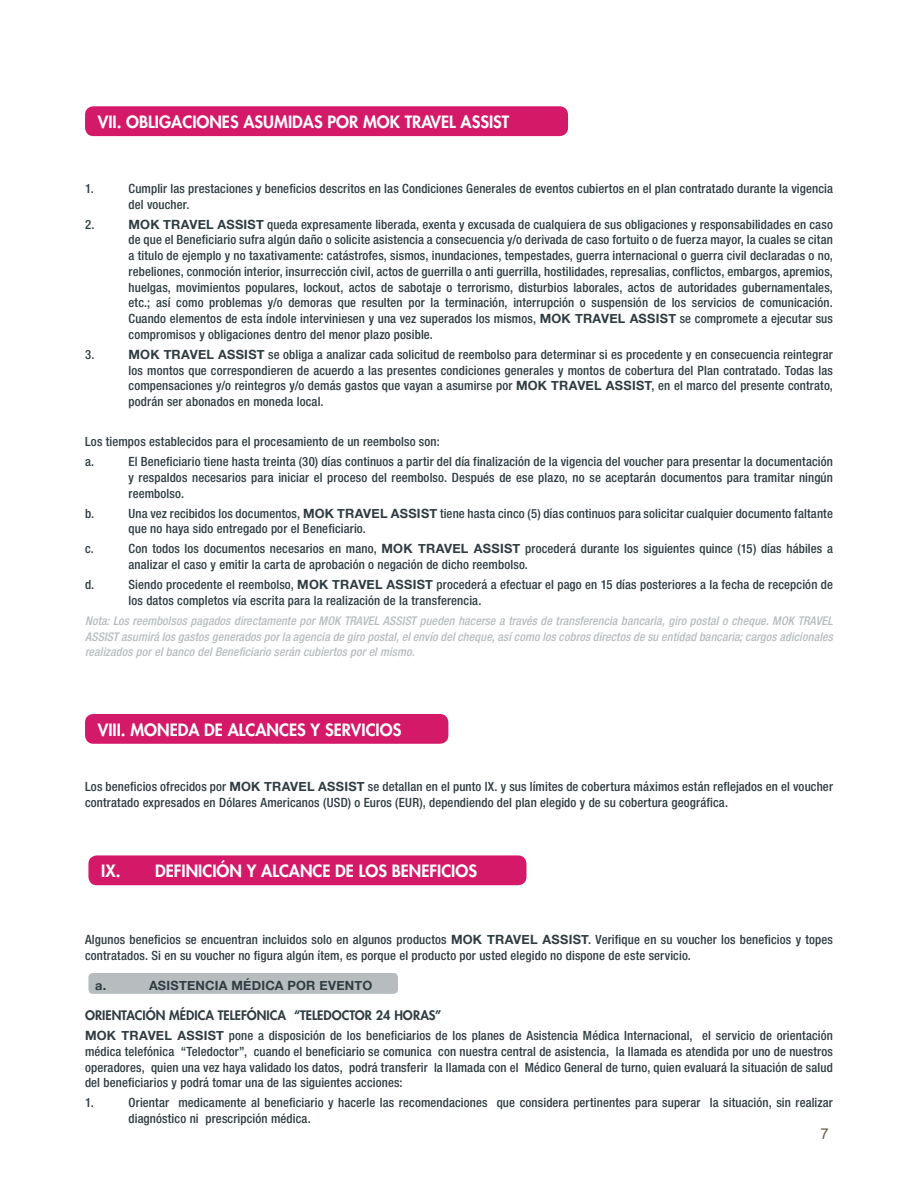
<style>
.page{position:relative;width:918px;height:1188px;background:#fff}
.page>*{position:absolute;margin:0;border:0;box-sizing:border-box;transform-origin:0 0}
.t1{font:800 16.5px "Futura LT";color:#fff}
.t2{font:15px "Arial";color:#69614e}
.t3{font:500 condensed 12.75px/15.8px "Helvetica Neue";letter-spacing:.01em;color:#2f3c41}
.t4{font:800 12.75px "Futura LT";color:#2f3c41}
.t5{font:700 12.75px "Helvetica Neue";letter-spacing:.015em;color:#2f3c41}
.t6{font:italic 500 condensed 12px/15.8px "Helvetica Neue";letter-spacing:.01em;color:#b7bdbf;text-align:justify}
.s1{font-weight:700;font-stretch:normal}
</style>
<div class="page">
<div style="left:85px;top:106px;width:483px;height:30px;background:#d41969;border-radius:9px"></div>
<div style="left:85px;top:714px;width:363px;height:30px;background:#d41969;border-radius:9px"></div>
<div style="left:88px;top:855px;width:438px;height:30px;background:#d41969;border-radius:9px"></div>
<div style="left:88px;top:973px;width:310px;height:21px;background:#b7bdbf;border-radius:4px"></div>
<p class="t1" style="left:98px;top:111px;width:413px">VII. OBLIGACIONES ASUMIDAS POR MOK TRAVEL ASSIST</p>
<p class="t3" style="left:85px;top:180px;width:10px">1.</p>
<p class="t3" style="left:129px;top:180px;width:706px">Cumplir las prestaciones y beneficios descritos en las Condiciones Generales de eventos cubiertos en el plan contratado durante la vigencia del voucher.</p>
<p class="t3" style="left:85px;top:216px;width:11px">2.</p>
<p class="t3" style="left:129px;top:216px;width:706px;text-align:justify"><span class="s1">MOK TRAVEL ASSIST</span> queda expresamente liberada, exenta y excusada de cualquiera de sus obligaciones y responsabilidades en caso de que el Beneficiario sufra algún daño o solicite asistencia a consecuencia y/o derivada de caso fortuito o de fuerza mayor, la cuales se citan a titulo de ejemplo y no taxativamente: catástrofes, sismos, inundaciones, tempestades, guerra internacional o guerra civil declaradas o no, rebeliones, conmoción interior, insurrección civil, actos de guerrilla o anti guerrilla, hostilidades, represalias, conflictos, embargos, apremios, huelgas, movimientos populares, lockout, actos de sabotaje o terrorismo, disturbios laborales, actos de autoridades gubernamentales, etc.; así como problemas y/o demoras que resulten por la terminación, interrupción o suspensión de los servicios de comunicación.<br>Cuando elementos de esta índole interviniesen y una vez superados los mismos, <span class="s1">MOK TRAVEL ASSIST</span> se compromete a ejecutar sus compromisos y obligaciones dentro del menor plazo posible.</p>
<p class="t3" style="left:85px;top:346px;width:11px">3.</p>
<p class="t3" style="left:129px;top:346px;width:706px;text-align:justify"><span class="s1">MOK TRAVEL ASSIST</span> se obliga a analizar cada solicitud de reembolso para determinar si es procedente y en consecuencia reintegrar los montos que correspondieren de acuerdo a las presentes condiciones generales y montos de cobertura del Plan contratado. Todas las compensaciones y/o reintegros y/o demás gastos que vayan a asumirse por <span class="s1">MOK TRAVEL ASSIST</span>, en el marco del presente contrato, podrán ser abonados en moneda local.</p>
<p class="t3" style="left:85px;top:431px;width:356px;line-height:20px">Los tiempos establecidos para el procesamiento de un reembolso son: a.</p>
<p class="t3" style="left:129px;top:454px;width:706px;text-align:justify">El Beneficiario tiene hasta treinta (30) días continuos a partir del día finalización de la vigencia del voucher para presentar la documentación y respaldos necesarios para iniciar el proceso del reembolso. Después de ese plazo, no se aceptarán documentos para tramitar ningún reembolso.</p>
<p class="t3" style="left:85px;top:505px;width:11px">b.</p>
<p class="t3" style="left:129px;top:505px;width:706px">Una vez recibidos los documentos, <span class="s1">MOK TRAVEL ASSIST</span> tiene hasta cinco (5) días continuos para solicitar cualquier documento faltante que no haya sido entregado por el Beneficiario.</p>
<p class="t3" style="left:85px;top:541px;width:10px">c.</p>
<p class="t3" style="left:129px;top:541px;width:706px">Con todos los documentos necesarios en mano, <span class="s1">MOK TRAVEL ASSIST</span> procederá durante los siguientes quince (15) días hábiles a analizar el caso y emitir la carta de aprobación o negación de dicho reembolso.</p>
<p class="t3" style="left:85px;top:577px;width:11px">d.</p>
<p class="t3" style="left:129px;top:577px;width:706px">Siendo procedente el reembolso, <span class="s1">MOK TRAVEL ASSIST</span> procederá a efectuar el pago en 15 días posteriores a la fecha de recepción de los datos completos vía escrita para la realización de la transferencia.</p>
<p class="t6" style="left:85px;top:613px;width:749px">Nota: Los reembolsos pagados directamente por MOK TRAVEL ASSIST pueden hacerse a través de transferencia bancaria, giro postal o cheque. MOK TRAVEL ASSIST asumirá los gastos generados por la agencia de giro postal, el envío del cheque, así como los cobros directos de su entidad bancaria; cargos adicionales realizados por el banco del Beneficiario serán cubiertos por el mismo.</p>
<p class="t1" style="left:98px;top:719px;width:305px">VIII. MONEDA DE ALCANCES Y SERVICIOS</p>
<p class="t3" style="left:85px;top:779px;width:750px">Los beneficios ofrecidos por <span class="s1">MOK TRAVEL ASSIST</span> se detallan en el punto IX. y sus límites de cobertura máximos están reflejados en el voucher contratado expresados en Dólares Americanos (USD) o Euros (EUR), dependiendo del plan elegido y de su cobertura geográfica.</p>
<p class="t1" style="left:101px;top:860px;width:377px">IX. DEFINICIÓN Y ALCANCE DE LOS BENEFICIOS</p>
<p class="t3" style="left:85px;top:932px;width:749px">Algunos beneficios se encuentran incluidos solo en algunos productos <span class="s1">MOK TRAVEL ASSIST</span>. Verifique en su voucher los beneficios y topes contratados. Si en su voucher no figura algún ítem, es porque el producto por usted elegido no dispone de este servicio.</p>
<p class="t5" style="left:95px;top:977px;width:13px">a.</p>
<p class="t5" style="left:149px;top:977px;width:225px">ASISTENCIA MÉDICA POR EVENTO</p>
<p class="t4" style="left:85px;top:1007px;width:358px">ORIENTACIÓN MÉDICA TELEFÓNICA “TELEDOCTOR 24 HORAS”</p>
<p class="t3" style="left:85px;top:1028px;width:750px;text-align:justify"><span class="s1">MOK TRAVEL ASSIST</span> pone a disposición de los beneficiarios de los planes de Asistencia Médica Internacional, el servicio de orientación médica telefónica “Teledoctor”, cuando el beneficiario se comunica con nuestra central de asistencia, la llamada es atendida por uno de nuestros operadores, quien una vez haya validado los datos, podrá transferir la llamada con el Médico General de turno, quien evaluará la situación de salud del beneficiarios y podrá tomar una de las siguientes acciones:</p>
<p class="t3" style="left:85px;top:1095px;width:10px">1.</p>
<p class="t3" style="left:129px;top:1095px;width:706px">Orientar medicamente al beneficiario y hacerle las recomendaciones que considera pertinentes para superar la situación, sin realizar diagnóstico ni prescripción médica.</p>
<p class="t2" style="left:820px;top:1124px;width:10px">7</p>
</div>
